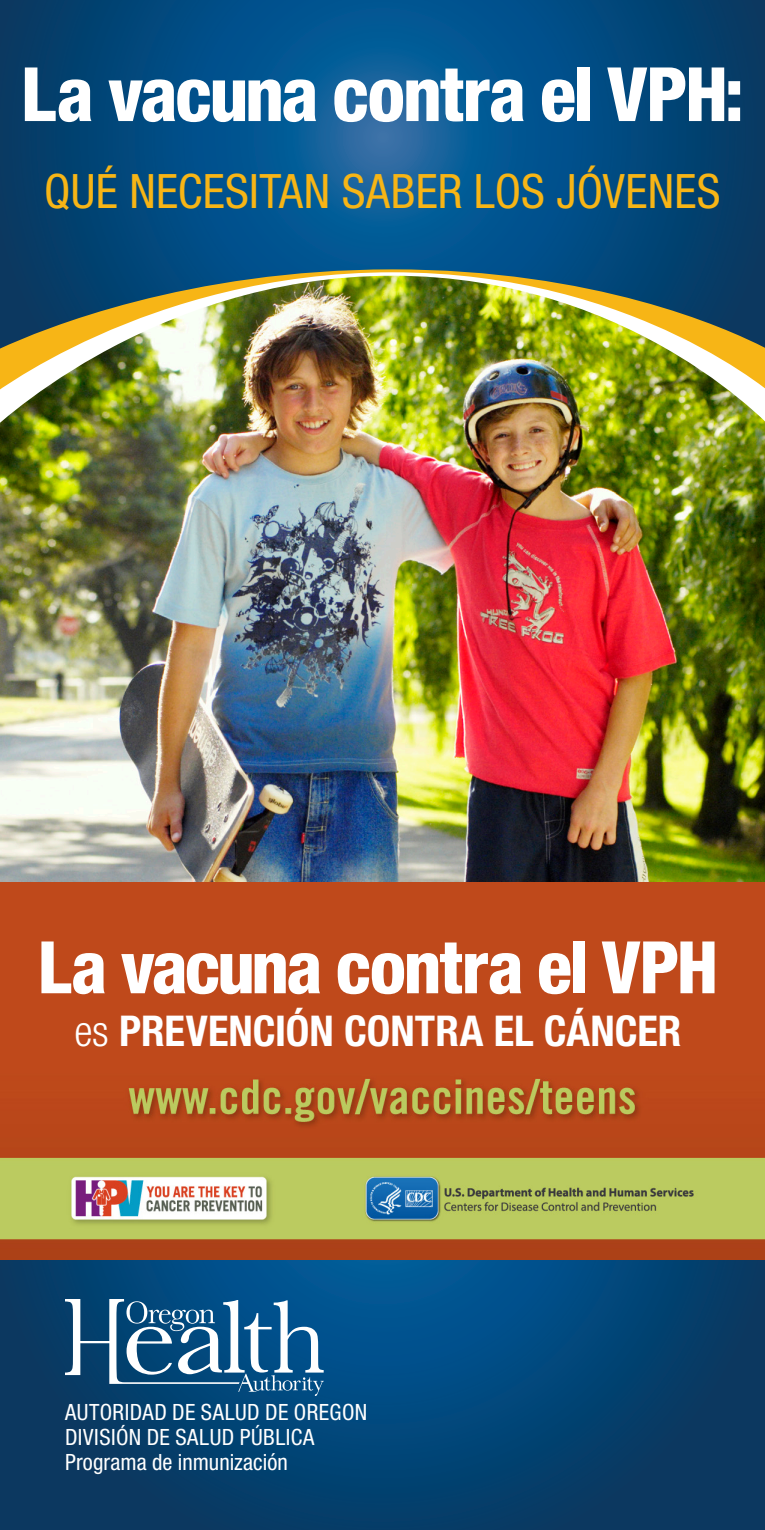
<style>
.page{position:relative;width:765px;height:1530px;background:#fff}
.page>*{position:absolute;margin:0;border:0;box-sizing:border-box;transform-origin:0 0}
.t1{font:800 condensed 75px "Helvetica Neue LT Std";letter-spacing:-.025em;color:#fff}
.t2{font:800 condensed 72.5px "Helvetica Neue LT Std";letter-spacing:-.03em;color:#fff}
.t3{font:condensed 47.5px "Helvetica Neue LT Std";letter-spacing:.005em;color:#f7b516}
.body{font:700 condensed 42.5px "Helvetica Neue LT Std";color:#fff}
.t4{font:condensed 22.5px "Helvetica Neue LT Std";letter-spacing:.02em;color:#fff}
.t5{font:condensed 22.5px "Helvetica Neue LT Std";color:#fff}
.s1{font-weight:300}
</style>
<div class="page">
<img style="left:0;top:435px;width:765px;height:442px">
<svg style="left:0;top:1260px;width:765px;height:270px;background:#044271"></svg>
<svg style="left:65px;top:1299px;width:259px;height:97px"></svg>
<img style="left:0;top:399px;width:765px;height:36px">
<img style="left:0;top:349px;width:765px;height:50px">
<svg style="left:0;top:0;width:765px;height:349px;background:#205c7a"></svg>
<img style="left:0;top:1072px;width:765px;height:188px">
<div style="left:0;top:882px;width:765px;height:190px;background:#bf491b"></div>
<p class="t1" style="left:21px;top:48px;width:725px">La vacuna contra el VPH:</p>
<p class="t3" style="left:44px;top:164px;width:678px">QUÉ NECESITAN SABER LOS JÓVENES</p>
<p class="t2" style="left:38px;top:923px;width:682px">La vacuna contra el VPH</p>
<p class="body" style="left:75px;top:1005px;width:608px"><span class="s1">es</span> PREVENCIÓN CONTRA EL CÁNCER</p>
<p class="t4" style="left:65px;top:1399px;width:304px">AUTORIDAD DE SALUD DE OREGON</p>
<p class="t4" style="left:65px;top:1424px;width:251px">DIVISIÓN DE SALUD PÚBLICA</p>
<p class="t5" style="left:65px;top:1449px;width:224px">Programa de inmunización</p>
</div>
